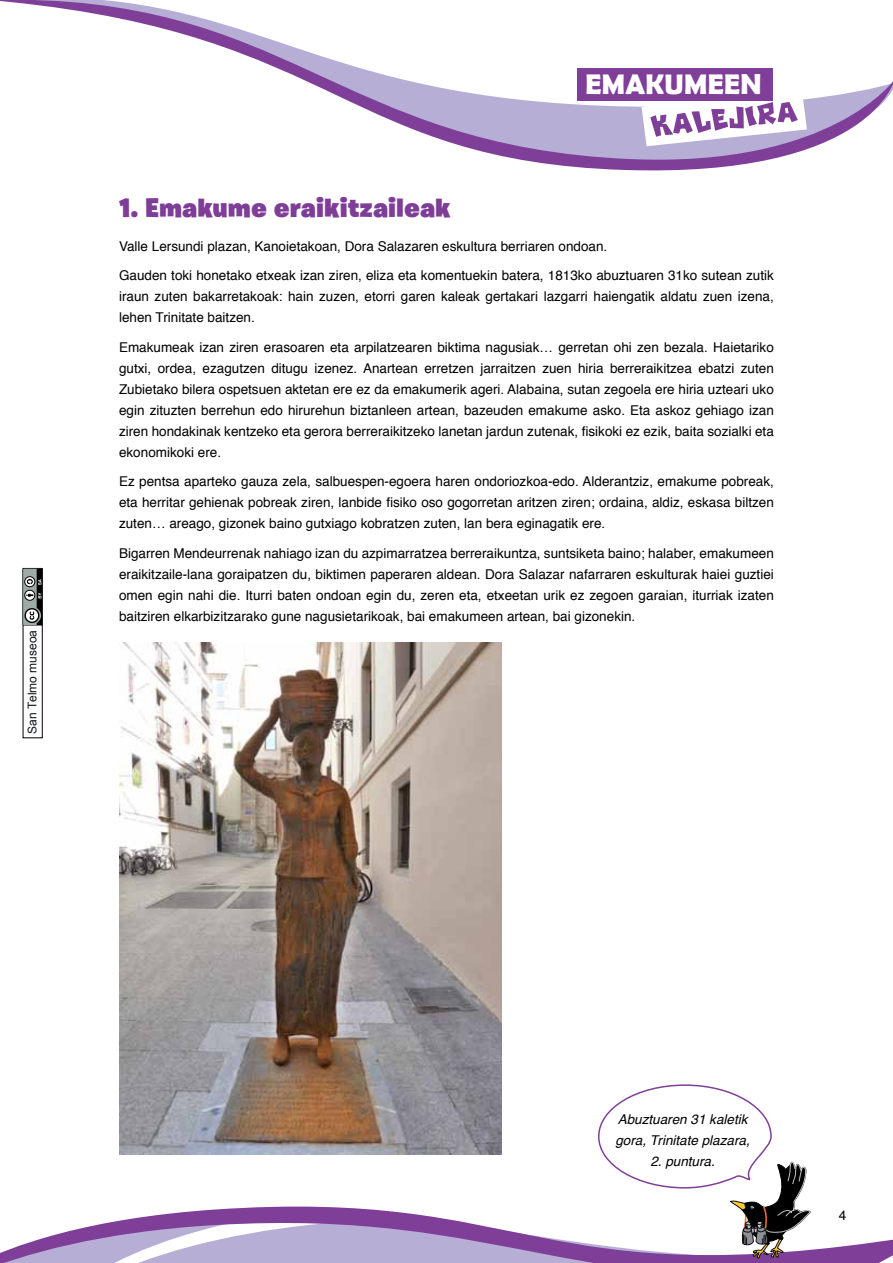
<style>
.page{position:relative;width:893px;height:1263px;background:#fff}
.page>*{position:absolute;margin:0;border:0;box-sizing:border-box;transform-origin:0 0}
.t1{font:700 28.35px "Berlin Sans FB Demi";letter-spacing:.01em;color:#fff}
.t2{font:900 27px "Burbank Big";letter-spacing:.025em;color:#7e3e98}
.t3{font:13.5px/21px "Helvetica";color:#000;text-align:justify}
.t4{font:italic 13.5px/21px "Helvetica";color:#000}
.t5{font:12px "Arial";color:#0f151d}
</style>
<div class="page">
<svg style="left:0;top:0;width:893px;height:171px"></svg>
<svg style="left:0;top:1236px;width:51px;height:27px"></svg>
<svg style="left:48px;top:158px;width:20px;height:13px"></svg>
<div style="left:23px;top:568px;width:20px;height:170px;border:1px solid #000"></div>
<svg style="left:23px;top:568px;width:20px;height:57px"></svg>
<svg style="left:642px;top:90px;width:165px;height:56px"></svg>
<div style="left:578px;top:68px;width:195px;height:32px;background:#7f3f98"></div>
<img style="left:119px;top:642px;width:383px;height:442px">
<svg style="left:51px;top:1084px;width:842px;height:179px"></svg>
<p class="t5" style="left:24px;top:734px;width:106px;rotate:-90deg">San Telmo museoa</p>
<h1 class="t1" style="left:585px;top:68px;width:178px">EMAKUMEEN</h1>
<h2 class="t2" style="left:119px;top:191px;width:333px">1. Emakume eraikitzaileak</h2>
<p class="t3" style="left:119px;top:232px;width:656px;line-height:29.5px">Valle Lersundi plazan, Kanoietakoan, Dora Salazaren eskultura berriaren ondoan.<br>Gauden toki honetako etxeak izan ziren, eliza eta komentuekin batera, 1813ko abuztuaren 31ko sutean zutik</p>
<p class="t3" style="left:119px;top:286px;width:656px">iraun zuten bakarretakoak: hain zuzen, etorri garen kaleak gertakari lazgarri haiengatik aldatu zuen izena, lehen Trinitate baitzen.</p>
<p class="t3" style="left:119px;top:337px;width:656px">Emakumeak izan ziren erasoaren eta arpilatzearen biktima nagusiak… gerretan ohi zen bezala. Haietariko gutxi, ordea, ezagutzen ditugu izenez. Anartean erretzen jarraitzen zuen hiria berreraikitzea ebatzi zuten Zubietako bilera ospetsuen aktetan ere ez da emakumerik ageri. Alabaina, sutan zegoela ere hiria uzteari uko egin zituzten berrehun edo hirurehun biztanleen artean, bazeuden emakume asko. Eta askoz gehiago izan ziren hondakinak kentzeko eta gerora berreraikitzeko lanetan jardun zutenak, fisikoki ez ezik, baita sozialki eta ekonomikoki ere.</p>
<p class="t3" style="left:119px;top:471px;width:656px">Ez pentsa aparteko gauza zela, salbuespen-egoera haren ondoriozkoa-edo. Alderantziz, emakume pobreak, eta herritar gehienak pobreak ziren, lanbide fisiko oso gogorretan aritzen ziren; ordaina, aldiz, eskasa biltzen zuten… areago, gizonek baino gutxiago kobratzen zuten, lan bera eginagatik ere.</p>
<p class="t3" style="left:119px;top:543px;width:656px">Bigarren Mendeurrenak nahiago izan du azpimarratzea berreraikuntza, suntsiketa baino; halaber, emakumeen eraikitzaile-lana goraipatzen du, biktimen paperaren aldean. Dora Salazar nafarraren eskulturak haiei guztiei omen egin nahi die. Iturri baten ondoan egin du, zeren eta, etxeetan urik ez zegoen garaian, iturriak izaten baitziren elkarbizitzarako gune nagusietarikoak, bai emakumeen artean, bai gizonekin.</p>
<p class="t4" style="left:615px;top:1109px;width:136px">Abuztuaren 31 kaletik gora, Trinitate plazara,</p>
<p class="t4" style="left:650px;top:1151px;width:66px">2. puntura.</p>
<p class="t3" style="left:839px;top:1205px;width:9px">4</p>
</div>
